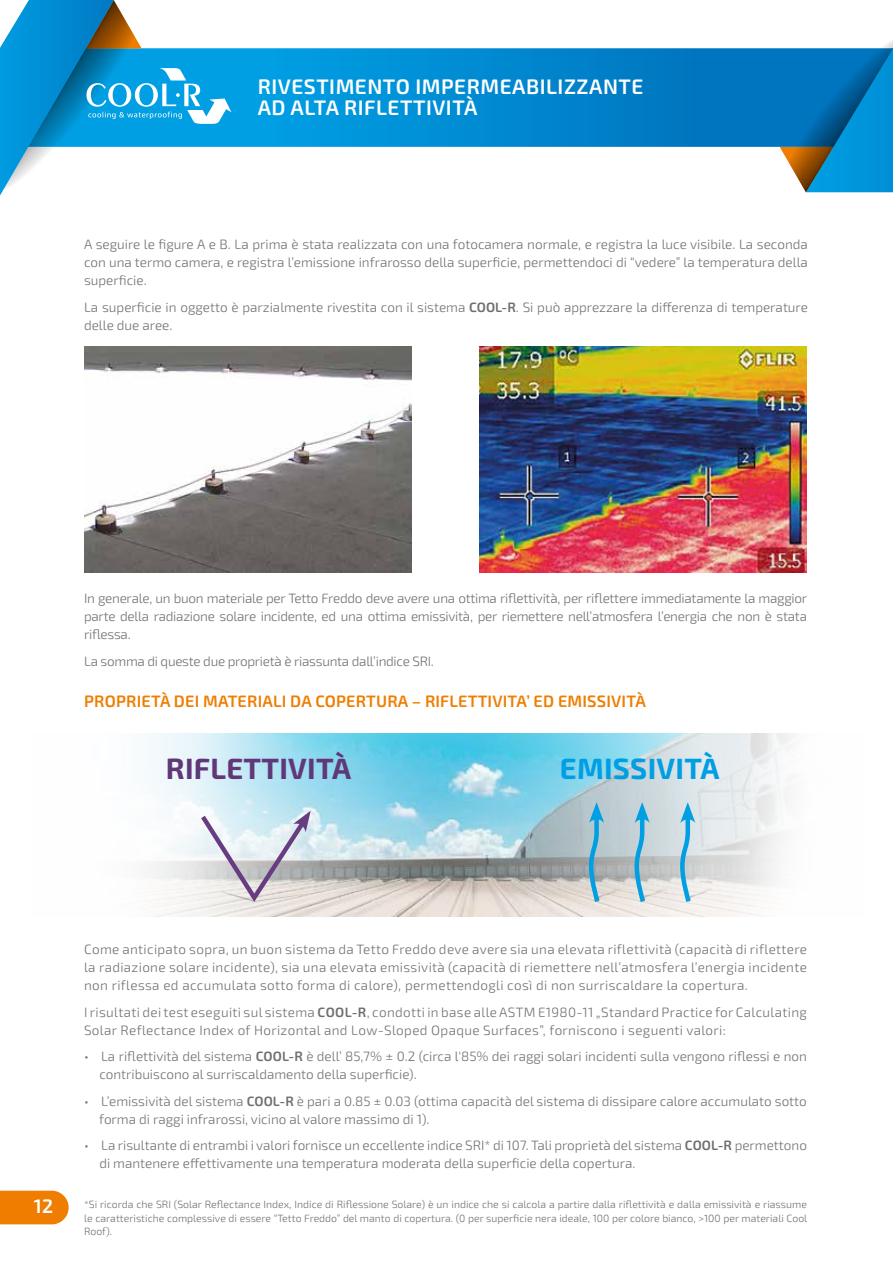
<style>
.page{position:relative;width:893px;height:1263px;background:#fff}
.page>*{position:absolute;margin:0;border:0;box-sizing:border-box;transform-origin:0 0}
.t1{font:700 29.25px "Exo 2.0";letter-spacing:.01em;color:#603778}
.t2{font:700 29.25px "Exo 2.0";letter-spacing:.01em;color:#009fe3}
.t3{font:600 21px/21px "Exo 2.0";letter-spacing:.025em;color:#fff}
.t4{font:600 19.5px "Exo 2.0";color:#fff}
.t5{font:600 16.5px "Exo 2.0";letter-spacing:.01em;color:#ef7d00}
.t6{font:300 13.5px/18px "Exo 2.0";color:#706f6f}
.t7{font:300 13.5px/18px "Exo 2.0";letter-spacing:.025em;color:#706f6f}
.t8{font:300 13.5px "Exo 2.0";letter-spacing:-.02em;color:#706f6f}
.t9{font:300 10.5px/13.5px "Exo 2.0";color:#706f6f;text-align:justify}
.s1{font-weight:600}
</style>
<div class="page">
<div style="left:0;top:1191px;width:69px;height:33px;background:#ef7d00"></div>
<svg style="left:231px;top:48px;width:549px;height:99px;background:#0188cf"></svg>
<svg style="left:780px;top:40px;width:113px;height:152px;background:#2185ba"></svg>
<svg style="left:0;top:0;width:231px;height:196px"></svg>
<img style="left:84px;top:346px;width:327px;height:227px">
<img style="left:480px;top:346px;width:327px;height:227px">
<img style="left:144px;top:734px;width:652px;height:182px">
<svg style="left:588px;top:802px;width:39px;height:100px;background:#a6c1cb"></svg>
<svg style="left:634px;top:802px;width:39px;height:100px;background:#b4cdd7"></svg>
<svg style="left:680px;top:802px;width:39px;height:100px;background:#c3dae3"></svg>
<svg style="left:201px;top:811px;width:129px;height:91px;background:#d0d3da"></svg>
<h2 class="t3" style="left:258px;top:77px;width:387px">RIVESTIMENTO IMPERMEABILIZZANTE<br>AD ALTA RIFLETTIVITÀ</h2>
<p class="t6" style="left:84px;top:236px;width:725px;text-align:justify">A seguire le figure A e B. La prima è stata realizzata con una fotocamera normale, e registra la luce visibile. La seconda con una termo camera, e registra l’emissione infrarosso della superficie, permettendoci di “vedere” la temperatura della superficie.</p>
<p class="t6" style="left:84px;top:298px;width:725px">La superficie in oggetto è parzialmente rivestita con il sistema <span class="s1">COOL-R</span>. Si può apprezzare la differenza di temperature delle due aree.</p>
<p class="t6" style="left:84px;top:590px;width:725px;text-align:justify">In generale, un buon materiale per Tetto Freddo deve avere una ottima riflettività, per riflettere immediatamente la maggior parte della radiazione solare incidente, ed una ottima emissività, per riemettere nell’atmosfera l’energia che non è stata riflessa.</p>
<p class="t8" style="left:84px;top:653px;width:351px">La somma di queste due proprietà è riassunta dall’indice SRI.</p>
<p class="t5" style="left:84px;top:691px;width:563px">PROPRIETÀ DEI MATERIALI DA COPERTURA – RIFLETTIVITA’ ED EMISSIVITÀ</p>
<h1 class="t1" style="left:166px;top:751px;width:187px">RIFLETTIVITÀ</h1>
<h1 class="t2" style="left:560px;top:751px;width:161px">EMISSIVITÀ</h1>
<h3 class="t4" style="left:34px;top:1195px;width:21px">12</h3>
<p class="t6" style="left:84px;top:941px;width:724px;text-align:justify">Come anticipato sopra, un buon sistema da Tetto Freddo deve avere sia una elevata riflettività (capacità di riflettere la radiazione solare incidente), sia una elevata emissività (capacità di riemettere nell’atmosfera l’energia incidente non riflessa ed accumulata sotto forma di calore), permettendogli così di non surriscaldare la copertura.</p>
<p class="t7" style="left:84px;top:1003px;width:724px">I risultati dei test eseguiti sul sistema <span class="s1">COOL-R</span>, condotti in base alle ASTM E1980-11 „Standard Practice for Calculating<br>Solar Reflectance Index of Horizontal and Low-Sloped Opaque Surfaces”, forniscono i seguenti valori:</p>
<p class="t6" style="left:99px;top:1048px;width:709px;text-indent:-15px">• La riflettività del sistema <span class="s1">COOL-R</span> è dell’ 85,7% ± 0.2 (circa l'85% dei raggi solari incidenti sulla vengono riflessi e non contribuiscono al surriscaldamento della superficie).</p>
<p class="t6" style="left:99px;top:1092px;width:709px;text-indent:-15px">• L’emissività del sistema <span class="s1">COOL-R</span> è pari a 0.85 ± 0.03 (ottima capacità del sistema di dissipare calore accumulato sotto forma di raggi infrarossi, vicino al valore massimo di 1).</p>
<p class="t6" style="left:99px;top:1137px;width:709px;text-indent:-15px">• La risultante di entrambi i valori fornisce un eccellente indice SRI* di 107. Tali proprietà del sistema <span class="s1">COOL-R</span> permettono di mantenere effettivamente una temperatura moderata della superficie della copertura.</p>
<p class="t9" style="left:84px;top:1198px;width:725px">*Si ricorda che SRI (Solar Reflectance Index, Indice di Riflessione Solare) è un indice che si calcola a partire dalla riflettività e dalla emissività e riassume le caratteristiche complessive di essere “Tetto Freddo” del manto di copertura. (0 per superficie nera ideale, 100 per colore bianco, &gt;100 per materiali Cool Roof).</p>
</div>
